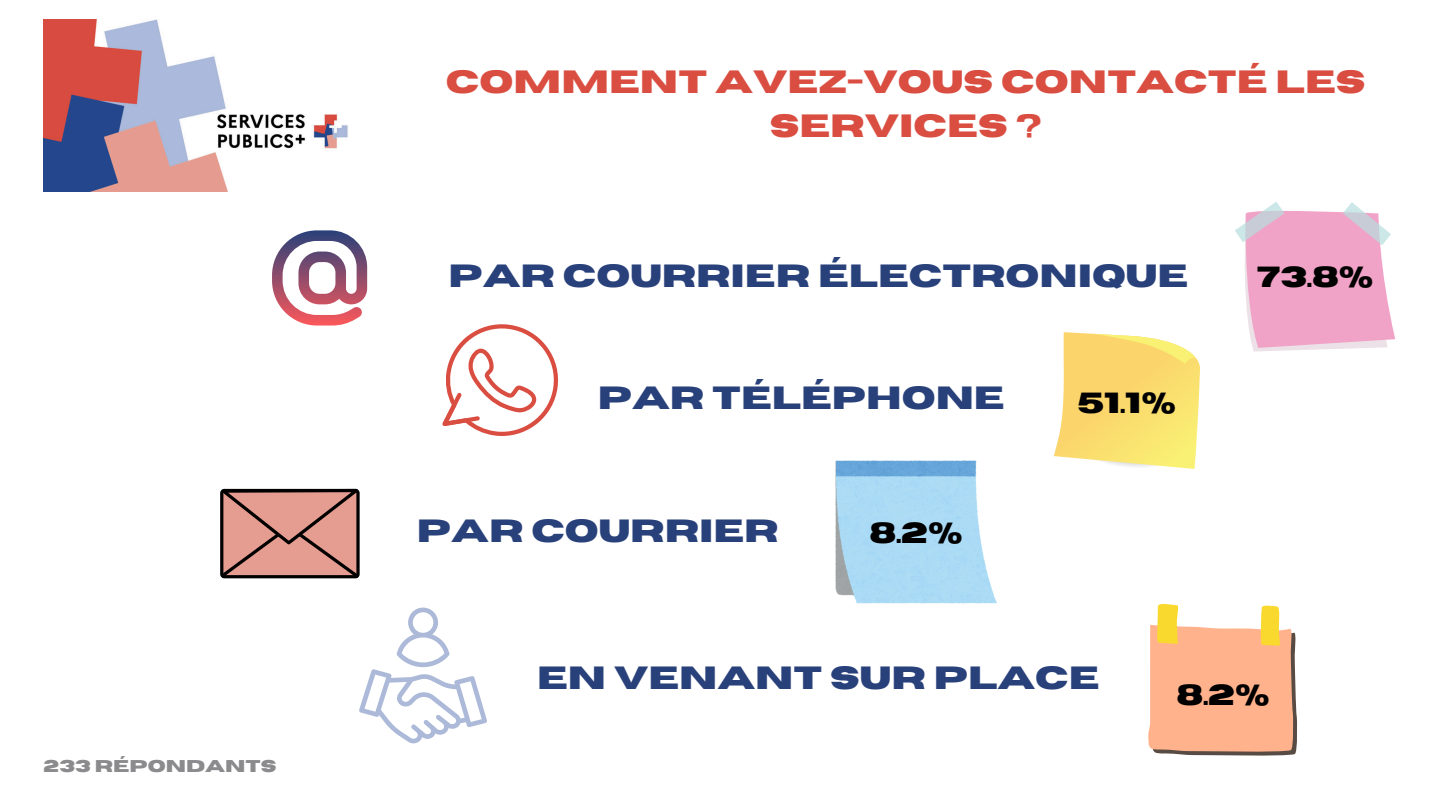
<style>
.page{position:relative;width:1440px;height:810px;background:#fff}
.page>*{position:absolute;margin:0;border:0;box-sizing:border-box;transform-origin:0 0}
.t1{font:700 32.1px/44.6px "Horizon";color:#da4d41;text-align:center}
.t2{font:700 32px "Horizon";color:#29417a}
.t3{font:700 29px "Horizon";color:#000}
.t4{font:700 17px "Horizon";color:#8b8b8e}
</style>
<div class="page">
<img style="left:44px;top:20px;width:304px;height:171px">
<svg style="left:1235px;top:202px;width:160px;height:150px"></svg>
<svg style="left:1054px;top:332px;width:146px;height:137px;background:#fae183"></svg>
<img style="left:836px;top:460px;width:160px;height:144px">
<svg style="left:1148px;top:603px;width:149px;height:153px;background:#f7bb93"></svg>
<svg style="left:272px;top:230px;width:95px;height:96px"></svg>
<svg style="left:443px;top:324px;width:115px;height:112px"></svg>
<svg style="left:220px;top:489px;width:140px;height:89px;background:#ba7f75"></svg>
<svg style="left:359px;top:608px;width:128px;height:135px"></svg>
<p class="t4" style="left:44px;top:758px;width:235px">233 RÉPONDANTS</p>
<p class="t1" style="left:446px;top:60px;width:921px">COMMENT AVEZ-VOUS CONTACTÉ LES<br>SERVICES ?</p>
<h1 class="t2" style="left:448px;top:260px;width:741px">PAR COURRIER ÉLECTRONIQUE</h1>
<p class="t2" style="left:598px;top:382px;width:408px">PAR TÉLÉPHONE</p>
<h1 class="t2" style="left:417px;top:515px;width:363px">PAR COURRIER</h1>
<p class="t3" style="left:870px;top:518px;width:95px">8.2%</p>
<h1 class="t3" style="left:1078px;top:388px;width:100px">51.1%</h1>
<h1 class="t3" style="left:1257px;top:263px;width:118px">73.8%</h1>
<p class="t2" style="left:537px;top:662px;width:564px">EN VENANT SUR PLACE</p>
<h1 class="t3" style="left:1177px;top:681px;width:95px">8.2%</h1>
</div>
